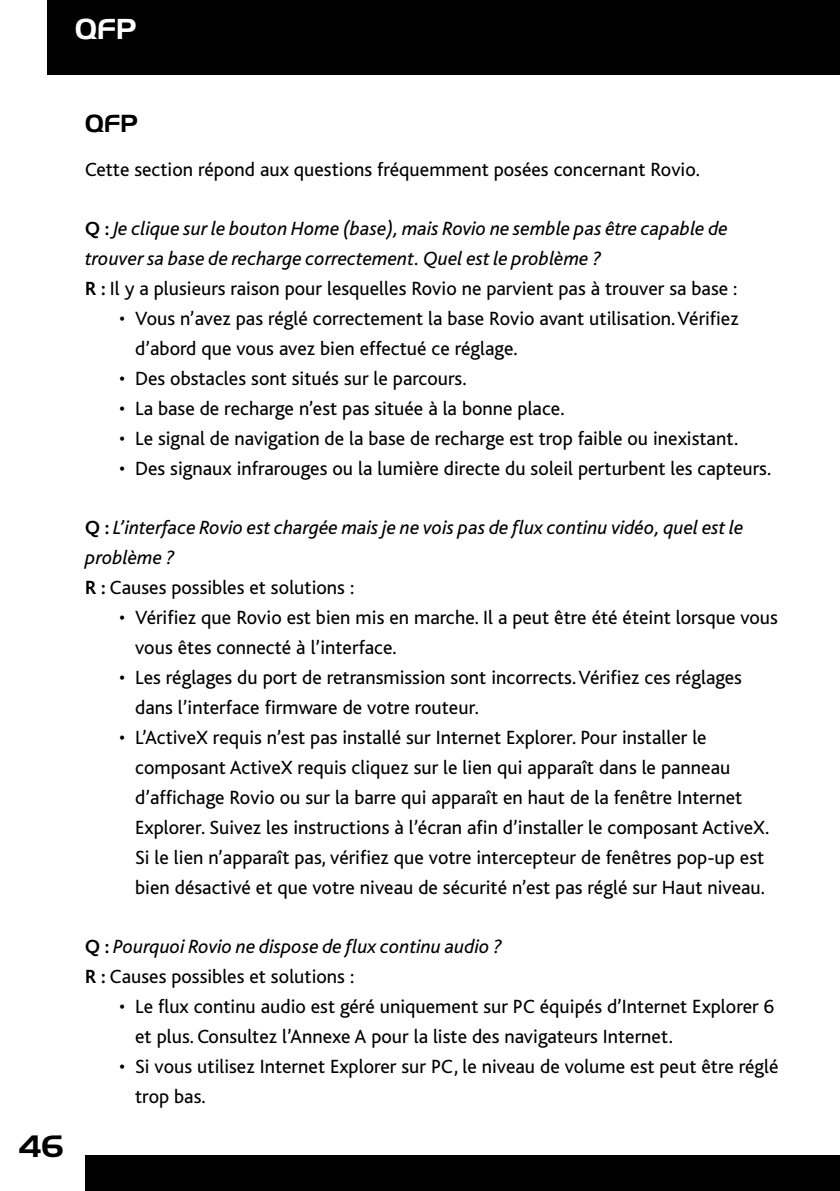
<style>
.page{position:relative;width:840px;height:1191px;background:#fff}
.page>*{position:absolute;margin:0;border:0;box-sizing:border-box;transform-origin:0 0}
.t1{font:30px "Handel Gothic BT";color:#000}
.t2{font:28px "Handel Gothic BT";color:#fff}
.t3{font:24px "Handel Gothic BT";color:#000}
.t4{font:20px/30px "Bliss";color:#000}
.t5{font:italic 20px/30px "Bliss";color:#000}
.s1{font-weight:700;font-style:normal}
.s2{font-style:normal}
</style>
<div class="page">
<div style="left:85px;top:1155px;width:754px;height:36px;background:#000"></div>
<div style="left:47px;top:0;width:792px;height:74px;background:#000"></div>
<h2 class="t2" style="left:75px;top:12px;width:63px">QFP</h2>
<h1 class="t1" style="left:18px;top:1128px;width:47px">46</h1>
<p class="t3" style="left:85px;top:109px;width:54px">QFP</p>
<p class="t4" style="left:85px;top:155px;width:616px">Cette section répond aux questions fréquemment posées concernant Rovio.</p>
<p class="t5" style="left:85px;top:214px;width:653px"><span class="s1">Q :</span> Je clique sur le bouton Home (base), mais Rovio ne semble pas être capable de trouver sa base de recharge correctement. Quel est le problème ?<br><span class="s1">R :</span> <span class="s2">Il y a plusieurs raison pour lesquelles Rovio ne parvient pas à trouver sa base :</span></p>
<p class="t4" style="left:135px;top:304px;width:604px;text-indent:-16px">• Vous n’avez pas réglé correctement la base Rovio avant utilisation. Vérifiez d’abord que vous avez bien effectué ce réglage.</p>
<p class="t4" style="left:119px;top:364px;width:349px">• Des obstacles sont situés sur le parcours.</p>
<p class="t4" style="left:119px;top:394px;width:446px">• La base de recharge n’est pas située à la bonne place.</p>
<p class="t4" style="left:119px;top:424px;width:620px">• Le signal de navigation de la base de recharge est trop faible ou inexistant.</p>
<p class="t4" style="left:119px;top:454px;width:653px">• Des signaux infrarouges ou la lumière directe du soleil perturbent les capteurs.</p>
<p class="t5" style="left:85px;top:513px;width:659px"><span class="s1">Q :</span> L’interface Rovio est chargée mais je ne vois pas de flux continu vidéo, quel est le problème ?<br><span class="s1">R :</span> <span class="s2">Causes possibles et solutions :</span></p>
<p class="t4" style="left:135px;top:602px;width:644px;text-indent:-16px">• Vérifiez que Rovio est bien mis en marche. Il a peut être été éteint lorsque vous vous êtes connecté à l’interface.</p>
<p class="t4" style="left:135px;top:662px;width:608px;text-indent:-16px">• Les réglages du port de retransmission sont incorrects. Vérifiez ces réglages dans l’interface firmware de votre routeur.</p>
<p class="t4" style="left:135px;top:722px;width:635px;text-indent:-16px">• L’ActiveX requis n’est pas installé sur Internet Explorer. Pour installer le composant ActiveX requis cliquez sur le lien qui apparaît dans le panneau d’affichage Rovio ou sur la barre qui apparaît en haut de la fenêtre Internet Explorer. Suivez les instructions à l’écran afin d’installer le composant ActiveX.<br>Si le lien n’apparaît pas, vérifiez que votre intercepteur de fenêtres pop-up est bien désactivé et que votre niveau de sécurité n’est pas réglé sur Haut niveau.</p>
<p class="t5" style="left:85px;top:931px;width:418px"><span class="s1">Q :</span> Pourquoi Rovio ne dispose de flux continu audio ?<br><span class="s1">R :</span> <span class="s2">Causes possibles et solutions :</span></p>
<p class="t4" style="left:135px;top:991px;width:640px;text-indent:-16px">• Le flux continu audio est géré uniquement sur PC équipés d’Internet Explorer 6 et plus. Consultez l’Annexe A pour la liste des navigateurs Internet.</p>
<p class="t4" style="left:135px;top:1051px;width:644px;text-indent:-16px">• Si vous utilisez Internet Explorer sur PC, le niveau de volume est peut être réglé trop bas.</p>
</div>
